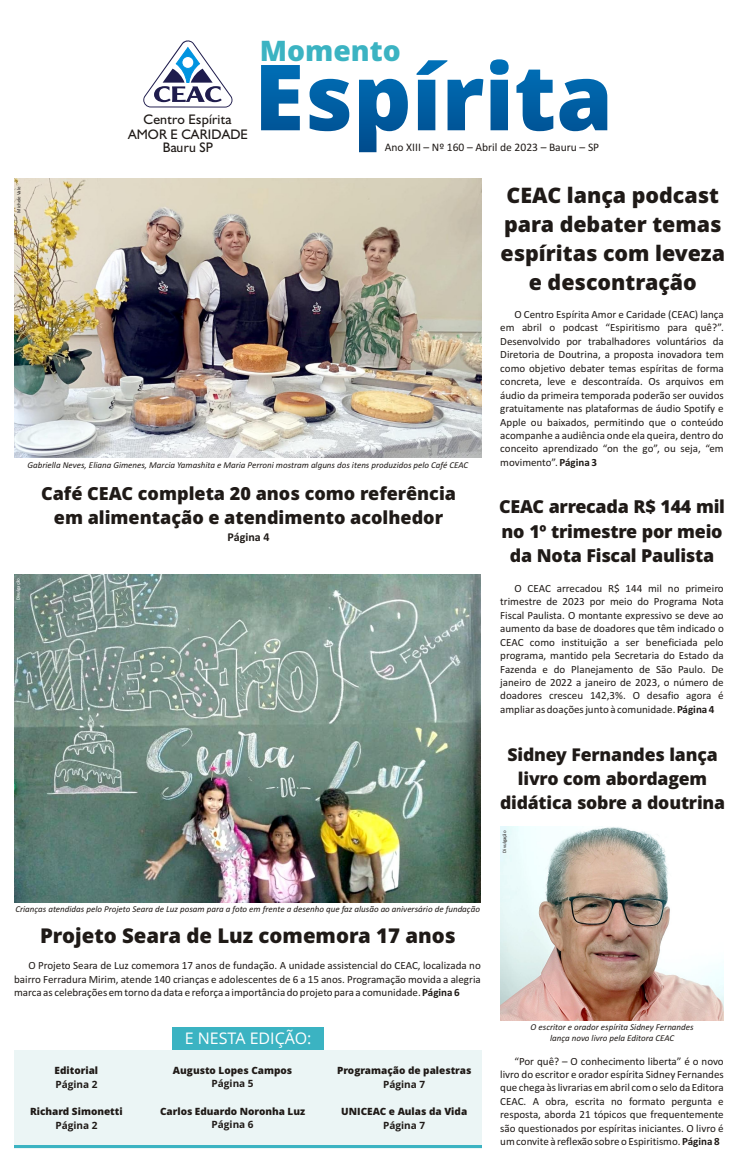
<style>
.page{position:relative;width:738px;height:1163px;background:#fff}
.page>*{position:absolute;margin:0;border:0;box-sizing:border-box;transform-origin:0 0}
.t1{font:800 28.2px "Open Sans";color:#3bb3c2}
.t2{font:800 21.4px/29.1px "Open Sans";color:#1f1a17;text-align:center}
.t3{font:800 20.4px "Open Sans";color:#1f1a17}
.t4{font:800 18px/24.5px "Open Sans";color:#1f1a17;text-align:center}
.t5{font:800 17.9px/24.3px "Open Sans";letter-spacing:-.015em;color:#1f1a17;text-align:center}
.t6{font:800 17.6px/24px "Open Sans";letter-spacing:-.01em;color:#1f1a17;text-align:center}
.t7{font:16px "Open Sans";color:#fff}
.t8{font:13.9px/15.2px "Humanist 521 BT";letter-spacing:.015em;color:#1f1a17;text-align:center}
.t9{font:700 12px "Calibri";color:#1f1a17}
.t10{font:11.5px "Calibri";color:#1f1a17}
.t11{font:11px/13.4px "Calibri";color:#1f1a17;text-align:justify}
.t12{font:800 10px "Open Sans";color:#1f1a17}
.t13{font:700 10px "Open Sans";color:#1f1a17}
.t14{font:italic 9px/11px "Calibri";color:#1f1a17;text-align:center}
.t15{font:5px "Calibri";color:#1f1a17}
.t16{font:5px "Calibri";color:#fff}
.s1{font-weight:700}
</style>
<div class="page">
<div style="left:14px;top:1049px;width:467px;height:99px;background:#ebf5f5"></div>
<img style="left:14px;top:574px;width:466px;height:328px">
<svg style="left:261px;top:59px;width:346px;height:93px"></svg>
<svg style="left:143px;top:40px;width:89px;height:67px"></svg>
<img style="left:14px;top:179px;width:467px;height:278px">
<img style="left:500px;top:826px;width:223px;height:194px">
<div style="left:171px;top:1027px;width:152px;height:22px;background:#3bb3c2"></div>
<hr style="left:14px;top:1145px;width:467px;height:3px;background:#3bb3c2">
<h1 class="t1" style="left:259px;top:39px;width:142px">Momento</h1>
<p class="t8" style="left:128px;top:113px;width:121px">Centro Espírita<br>AMOR E CARIDADE</p>
<p class="t8" style="left:163px;top:141px;width:52px">Bauru SP</p>
<p class="t10" style="left:384px;top:143px;width:216px">Ano XIII – Nº 160 – Abril de 2023 – Bauru – SP</p>
<p class="t15" style="left:17px;top:212px;width:28px;rotate:-90deg">Michele Vale</p>
<p class="t14" style="left:27px;top:460px;width:442px">Gabriella Neves, Eliana Gimenes, Marcia Yamashita e Maria Perroni mostram alguns dos itens produzidos pelo Café CEAC</p>
<p class="t16" style="left:16px;top:600px;width:24px;rotate:-90deg">Divulgação</p>
<h3 class="t4" style="left:41px;top:482px;width:416px">Café CEAC completa 20 anos como referência em alimentação e atendimento acolhedor</h3>
<p class="t9" style="left:227px;top:532px;width:43px">Página 4</p>
<h2 class="t2" style="left:500px;top:182px;width:226px">CEAC lança podcast para debater temas espíritas com leveza e descontração</h2>
<p class="t11" style="left:500px;top:308px;width:225px;text-indent:14px">O Centro Espírita Amor e Caridade (CEAC) lança em abril o podcast “Espiritismo para quê?”.<br>Desenvolvido por trabalhadores voluntários da Diretoria de Doutrina, a proposta inovadora tem como objetivo debater temas espíritas de forma concreta, leve e descontraída. Os arquivos em áudio da primeira temporada poderão ser ouvidos gratuitamente nas plataformas de áudio Spotify e Apple ou baixados, permitindo que o conteúdo acompanhe a audiência onde ela queira, dentro do conceito aprendizado “on the go”, ou seja, “em movimento”. <span class="s1">Página 3</span></p>
<h3 class="t5" style="left:499px;top:496px;width:227px">CEAC arrecada R$ 144 mil no 1º trimestre por meio da Nota Fiscal Paulista</h3>
<p class="t11" style="left:500px;top:582px;width:225px;text-indent:14px">O CEAC arrecadou R$ 144 mil no primeiro trimestre de 2023 por meio do Programa Nota Fiscal Paulista. O montante expressivo se deve ao aumento da base de doadores que têm indicado o CEAC como instituição a ser beneficiada pelo programa, mantido pela Secretaria do Estado da Fazenda e do Planejamento de São Paulo. De janeiro de 2022 a janeiro de 2023, o número de doadores cresceu 142,3%. O desafio agora é ampliar as doações junto à comunidade. <span class="s1">Página 4</span></p>
<h3 class="t6" style="left:499px;top:744px;width:226px">Sidney Fernandes lança livro com abordagem didática sobre a doutrina</h3>
<p class="t15" style="left:502px;top:852px;width:24px;rotate:-90deg">Divulgação</p>
<p class="t14" style="left:15px;top:903px;width:465px">Crianças atendidas pelo Projeto Seara de Luz posam para a foto em frente a desenho que faz alusão ao aniversário de fundação</p>
<h3 class="t3" style="left:40px;top:927px;width:417px">Projeto Seara de Luz comemora 17 anos</h3>
<p class="t11" style="left:14px;top:959px;width:468px;text-indent:14px">O Projeto Seara de Luz comemora 17 anos de fundação. A unidade assistencial do CEAC, localizada no bairro Ferradura Mirim, atende 140 crianças e adolescentes de 6 a 15 anos. Programação movida a alegria marca as celebrações em torno da data e reforça a importância do projeto para a comunidade. <span class="s1">Página 6</span></p>
<p class="t12" style="left:55px;top:1066px;width:45px">Editorial</p>
<p class="t13" style="left:55px;top:1079px;width:43px">Página 2</p>
<p class="t12" style="left:30px;top:1107px;width:94px">Richard Simonetti</p>
<p class="t13" style="left:55px;top:1120px;width:43px">Página 2</p>
<h3 class="t7" style="left:185px;top:1031px;width:128px">E NESTA EDIÇÃO:</h3>
<p class="t12" style="left:173px;top:1065px;width:121px">Augusto Lopes Campos</p>
<p class="t13" style="left:211px;top:1079px;width:43px">Página 5</p>
<p class="t12" style="left:160px;top:1106px;width:147px">Carlos Eduardo Noronha Luz</p>
<p class="t13" style="left:211px;top:1120px;width:43px">Página 6</p>
<p class="t12" style="left:337px;top:1066px;width:136px">Programação de palestras</p>
<p class="t13" style="left:383px;top:1079px;width:43px">Página 7</p>
<p class="t12" style="left:341px;top:1107px;width:127px">UNICEAC e Aulas da Vida</p>
<p class="t13" style="left:383px;top:1120px;width:43px">Página 7</p>
<p class="t14" style="left:530px;top:1021px;width:164px">O escritor e orador espírita Sidney Fernandes lança novo livro pela Editora CEAC</p>
<p class="t11" style="left:500px;top:1054px;width:225px;text-indent:14px">“Por quê? – O conhecimento liberta” é o novo livro do escritor e orador espírita Sidney Fernandes que chega às livrarias em abril com o selo da Editora CEAC. A obra, escrita no formato pergunta e resposta, aborda 21 tópicos que frequentemente são questionados por espíritas iniciantes. O livro é um convite à reflexão sobre o Espiritismo. <span class="s1">Página 8</span></p>
</div>
